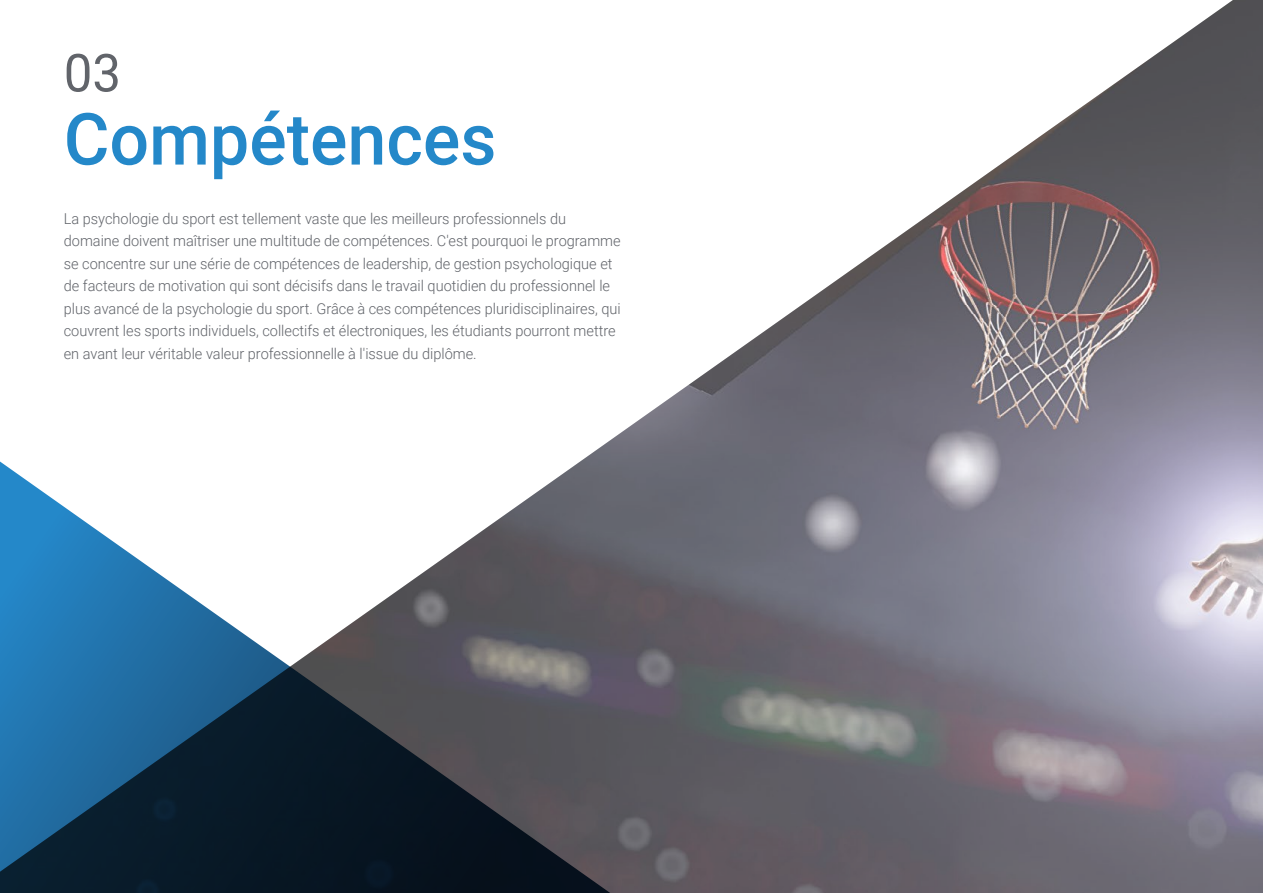
<style>
.page{position:relative;width:1263px;height:893px;background:#fff}
.page>*{position:absolute;margin:0;border:0;box-sizing:border-box;transform-origin:0 0}
.t1{font:500 72px "Roboto";color:#2488c9}
.t2{font:52.5px "Roboto";color:#61646a}
.t3{font:300 15px/22.5px "Roboto";color:#61646a}
</style>
<div class="page">
<img style="left:602px;top:0;width:661px;height:893px">
<svg style="left:0;top:446px;width:640px;height:447px"></svg>
<h2 class="t2" style="left:64px;top:36px;width:59px">03</h2>
<h1 class="t1" style="left:64px;top:89px;width:434px">Compétences</h1>
<p class="t3" style="left:64px;top:207px;width:558px">La psychologie du sport est tellement vaste que les meilleurs professionnels du domaine doivent maîtriser une multitude de compétences. C'est pourquoi le programme se concentre sur une série de compétences de leadership, de gestion psychologique et de facteurs de motivation qui sont décisifs dans le travail quotidien du professionnel le plus avancé de la psychologie du sport. Grâce à ces compétences pluridisciplinaires, qui couvrent les sports individuels, collectifs et électroniques, les étudiants pourront mettre en avant leur véritable valeur professionnelle à l'issue du diplôme.</p>
</div>
